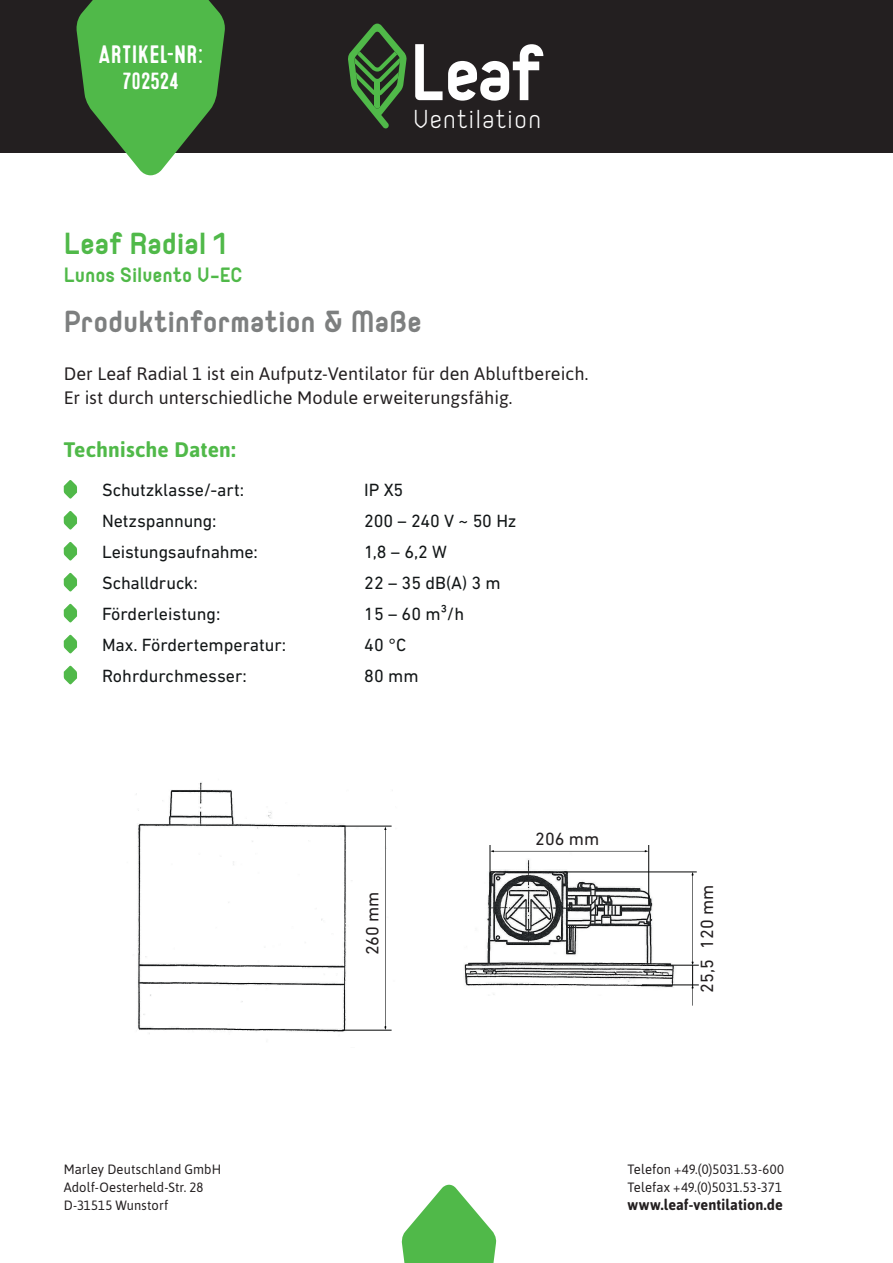
<style>
.page{position:relative;width:893px;height:1263px;background:#fff}
.page>*{position:absolute;margin:0;border:0;box-sizing:border-box;transform-origin:0 0}
.t1{font:700 37.5px "Orev";color:#7d7f7f}
.t2{font:700 37.5px "Orev";letter-spacing:-.005em;color:#50b949}
.t3{font:300 31.95px "Orev";letter-spacing:.03em;color:#fff}
.t4{font:700 25.5px "Orev";color:#50b949}
.t5{font:25.2px "Microbrew Soft One";letter-spacing:-.005em;color:#fff}
.t6{font:23.4px "Microbrew Soft One";letter-spacing:.005em;color:#fff}
.t7{font:700 21px "Asap";letter-spacing:.01em;color:#50b949}
.t8{font:18px "DIN Next LT Pro";color:#121617}
.t9{font:18px/23.4px "Asap";letter-spacing:.005em;color:#231f20}
.t10{font:18px "DIN Next LT Pro";color:#231f20}
.t11{font:700 15px "Asap";letter-spacing:.01em;color:#231f20;scale:.96 1}
.t12{font:13.5px/18px "Asap";letter-spacing:.01em;color:#231f20;scale:.96 1}
</style>
<div class="page">
<div style="left:0;top:0;width:893px;height:153px;background:#231f20"></div>
<svg style="left:415px;top:44px;width:128px;height:57px"></svg>
<svg style="left:348px;top:24px;width:59px;height:104px"></svg>
<svg style="left:76px;top:0;width:149px;height:175px"></svg>
<svg style="left:64px;top:480px;width:13px;height:19px"></svg>
<svg style="left:64px;top:511px;width:13px;height:19px"></svg>
<svg style="left:64px;top:542px;width:13px;height:19px"></svg>
<svg style="left:64px;top:572px;width:13px;height:20px"></svg>
<svg style="left:64px;top:603px;width:13px;height:20px"></svg>
<svg style="left:64px;top:634px;width:13px;height:20px"></svg>
<svg style="left:64px;top:665px;width:13px;height:20px"></svg>
<img style="left:136px;top:782px;width:256px;height:252px">
<hr style="left:342px;top:826px;width:50px;height:1px;background:#030505">
<hr style="left:342px;top:1030px;width:50px;height:1px;background:#030505">
<svg style="left:373px;top:827px;width:13px;height:203px"></svg>
<img style="left:464px;top:853px;width:218px;height:142px">
<hr style="left:564px;top:872px;width:133px;height:1px;background:#030505">
<hr style="left:642px;top:984px;width:57px;height:1px;background:#030505">
<hr style="left:666px;top:965px;width:33px;height:1px;background:#030505">
<svg style="left:691px;top:872px;width:3px;height:133px"></svg>
<hr style="left:490px;top:845px;width:1px;height:52px;background:#030505">
<hr style="left:648px;top:845px;width:1px;height:60px;background:#030505">
<svg style="left:490px;top:845px;width:158px;height:7px"></svg>
<div style="left:360px;top:870px;width:23px;height:106px;background:#fff"></div>
<div style="left:514px;top:826px;width:106px;height:23px;background:#fff"></div>
<svg style="left:401px;top:1185px;width:96px;height:78px"></svg>
<h3 class="t5" style="left:98px;top:40px;width:107px">ARTIKEL-NR:</h3>
<p class="t6" style="left:123px;top:68px;width:58px">702524</p>
<h2 class="t3" style="left:413px;top:102px;width:130px">Ventilation</h2>
<h1 class="t2" style="left:64px;top:221px;width:164px">Leaf Radial 1</h1>
<h3 class="t4" style="left:64px;top:260px;width:180px">Lunos Silvento V-EC</h3>
<h1 class="t1" style="left:64px;top:299px;width:359px">Produktinformation &amp; Maße</h1>
<p class="t9" style="left:64px;top:361px;width:526px">Der Leaf Radial 1 ist ein Aufputz-Ventilator für den Abluftbereich.<br>Er ist durch unterschiedliche Module erweiterungsfähig.</p>
<p class="t7" style="left:64px;top:435px;width:173px">Technische Daten:</p>
<p class="t8" style="left:102px;top:479px;width:144px">Schutzklasse/-art:</p>
<p class="t8" style="left:364px;top:479px;width:41px">IP X5</p>
<p class="t8" style="left:102px;top:510px;width:116px">Netzspannung:</p>
<p class="t8" style="left:364px;top:510px;width:154px">200 – 240 V ~ 50 Hz</p>
<p class="t8" style="left:102px;top:541px;width:157px">Leistungsaufnahme:</p>
<p class="t8" style="left:364px;top:541px;width:84px">1,8 – 6,2 W</p>
<p class="t8" style="left:102px;top:572px;width:97px">Schalldruck:</p>
<p class="t8" style="left:364px;top:572px;width:138px">22 – 35 dB(A) 3 m</p>
<p class="t8" style="left:102px;top:603px;width:120px">Förderleistung:</p>
<p class="t8" style="left:364px;top:603px;width:101px">15 – 60 m³/h</p>
<p class="t8" style="left:102px;top:634px;width:186px">Max. Fördertemperatur:</p>
<p class="t8" style="left:364px;top:634px;width:44px">40 °C</p>
<p class="t8" style="left:102px;top:665px;width:146px">Rohrdurchmesser:</p>
<p class="t8" style="left:364px;top:665px;width:56px">80 mm</p>
<p class="t10" style="left:362px;top:955px;width:66px;rotate:-90deg">260 mm</p>
<p class="t10" style="left:535px;top:828px;width:66px">206 mm</p>
<p class="t10" style="left:697px;top:949px;width:66px;rotate:-90deg">120 mm</p>
<p class="t10" style="left:697px;top:993px;width:35px;rotate:-90deg">25,5</p>
<p class="t12" style="left:64px;top:1160px;width:166px">Marley Deutschland GmbH<br>Adolf-Oesterheld-Str. 28<br>D-31515 Wunstorf</p>
<p class="t12" style="left:628px;top:1160px;width:165px">Telefon +49.(0)5031.53-600<br>Telefax +49.(0)5031.53-371</p>
<p class="t11" style="left:628px;top:1195px;width:163px">www.leaf-ventilation.de</p>
</div>
